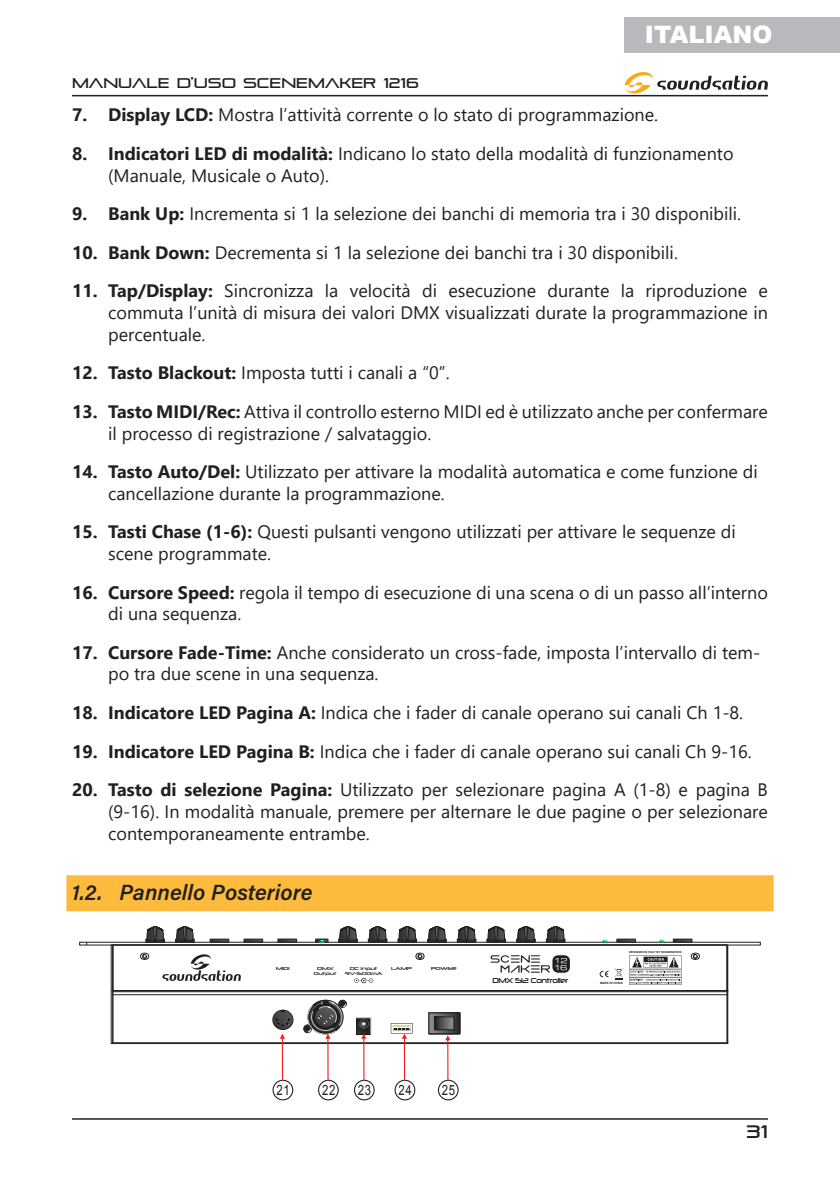
<style>
.page{position:relative;width:840px;height:1191px;background:#fff}
.page>*{position:absolute;margin:0;border:0;box-sizing:border-box;transform-origin:0 0}
.t1{font:900 24px "Arial";color:#fff}
.t2{font:22px "Acumin Variable Concept";color:#231f20}
.t3{font:18px/21.6px "Segoe UI";color:#231f20}
.t4{font:18px "Pirulen";color:#231f20}
.t5{font:14.2px "Arial";letter-spacing:.055em;color:#231f20;scale:.8 1}
.t6{font:14px "Pirulen";color:#231f20}
.t7{font:6.6px "Neuropolitical";letter-spacing:-.05em;color:#231f20;scale:.95 1}
.t8{font:4px/4.8px "Neuropolitical";letter-spacing:-.025em;color:#231f20;text-align:center;scale:1.26 1}
.t9{font:700 3px "Arial";color:#231f20}
.t10{font:700 2.8px "Arial";color:#231f20}
.s1{font-weight:700}
</style>
<div class="page">
<div style="left:66px;top:875px;width:707px;height:36px;background:#fdbb3e"></div>
<svg style="left:110px;top:945px;width:618px;height:99px"></svg>
<hr style="left:726px;top:945px;width:1px;height:98px;background:#231f20">
<hr style="left:113px;top:994px;width:613px;height:1px;background:#231f20">
<hr style="left:113px;top:991px;width:613px;height:1px;background:#231f20">
<div style="left:79px;top:941px;width:681px;height:4px;border:1px solid #231f20"></div>
<hr style="left:112px;top:945px;width:1px;height:98px;background:#231f20">
<hr style="left:113px;top:1042px;width:613px;height:1px;background:#231f20">
<svg style="left:689px;top:952px;width:11px;height:8px"></svg>
<svg style="left:139px;top:952px;width:11px;height:8px"></svg>
<svg style="left:414px;top:952px;width:11px;height:8px"></svg>
<div style="left:112px;top:944px;width:615px;height:47px;border:1px solid #231f20"></div>
<svg style="left:354px;top:978px;width:19px;height:5px"></svg>
<svg style="left:614px;top:968px;width:9px;height:12px"></svg>
<svg style="left:599px;top:971px;width:9px;height:6px"></svg>
<svg style="left:629px;top:955px;width:52px;height:30px"></svg>
<svg style="left:162px;top:954px;width:79px;height:26px"></svg>
<svg style="left:552px;top:955px;width:17px;height:17px"></svg>
<svg style="left:490px;top:955px;width:76px;height:17px"></svg>
<svg style="left:430px;top:1014px;width:28px;height:18px"></svg>
<div style="left:428px;top:1012px;width:32px;height:22px;border:1px solid #231f20"></div>
<svg style="left:436px;top:1018px;width:16px;height:10px"></svg>
<div style="left:434px;top:1016px;width:20px;height:14px;border:1px solid #231f20"></div>
<svg style="left:272px;top:1009px;width:21px;height:21px"></svg>
<svg style="left:145px;top:926px;width:20px;height:17px"></svg>
<svg style="left:174px;top:926px;width:21px;height:17px"></svg>
<svg style="left:337px;top:926px;width:21px;height:17px"></svg>
<svg style="left:367px;top:926px;width:20px;height:17px"></svg>
<svg style="left:397px;top:926px;width:20px;height:17px"></svg>
<svg style="left:426px;top:926px;width:21px;height:17px"></svg>
<svg style="left:456px;top:926px;width:20px;height:17px"></svg>
<svg style="left:485px;top:926px;width:21px;height:17px"></svg>
<svg style="left:515px;top:926px;width:21px;height:17px"></svg>
<svg style="left:545px;top:926px;width:20px;height:17px"></svg>
<svg style="left:209px;top:938px;width:20px;height:5px"></svg>
<svg style="left:243px;top:938px;width:20px;height:5px"></svg>
<svg style="left:277px;top:938px;width:20px;height:5px"></svg>
<svg style="left:615px;top:938px;width:21px;height:5px"></svg>
<svg style="left:672px;top:938px;width:20px;height:5px"></svg>
<svg style="left:658px;top:939px;width:6px;height:3px"></svg>
<svg style="left:314px;top:938px;width:15px;height:5px"></svg>
<svg style="left:601px;top:939px;width:6px;height:3px"></svg>
<div style="left:272px;top:1079px;width:21px;height:21px;border:1px solid #231f20;border-radius:50%"></div>
<svg style="left:273px;top:1010px;width:19px;height:70px"></svg>
<div style="left:318px;top:1079px;width:20px;height:21px;border:1px solid #231f20;border-radius:50%"></div>
<div style="left:354px;top:1079px;width:20px;height:21px;border:1px solid #231f20;border-radius:50%"></div>
<svg style="left:299px;top:996px;width:73px;height:84px"></svg>
<div style="left:394px;top:1079px;width:21px;height:21px;border:1px solid #231f20;border-radius:50%"></div>
<svg style="left:390px;top:1023px;width:22px;height:57px"></svg>
<div style="left:437px;top:1079px;width:21px;height:21px;border:1px solid #231f20;border-radius:50%"></div>
<svg style="left:445px;top:1035px;width:5px;height:45px"></svg>
<hr style="left:72px;top:95px;width:695px;height:1px;background:#231f20">
<svg style="left:624px;top:72px;width:143px;height:22px"></svg>
<hr style="left:72px;top:1118px;width:695px;height:1px;background:#231f20">
<div style="left:624px;top:17px;width:215px;height:35px;background:#b8b9bc"></div>
<p class="t6" style="left:72px;top:74px;width:348px">MANUALE D’USO SCENEMAKER 1216</p>
<h1 class="t1" style="left:644px;top:17px;width:129px">ITALIANO</h1>
<p class="t3" style="left:72px;top:103px;width:587px"><span class="s1">7. Display LCD:</span> Mostra l’attività corrente o lo stato di programmazione.</p>
<p class="t3" style="left:108px;top:141px;width:626px;text-indent:-36px"><span class="s1">8. Indicatori LED di modalità:</span> Indicano lo stato della modalità di funzionamento (Manuale, Musicale o Auto).</p>
<p class="t3" style="left:72px;top:201px;width:670px"><span class="s1">9. Bank Up:</span> Incrementa si 1 la selezione dei banchi di memoria tra i 30 disponibili.</p>
<p class="t3" style="left:72px;top:240px;width:607px"><span class="s1">10. Bank Down:</span> Decrementa si 1 la selezione dei banchi tra i 30 disponibili.</p>
<p class="t3" style="left:108px;top:279px;width:661px;text-align:justify;text-indent:-36px"><span class="s1">11. Tap/Display:</span> Sincronizza la velocità di esecuzione durante la riproduzione e commuta l’unità di misura dei valori DMX visualizzati durate la programmazione in percentuale.</p>
<p class="t3" style="left:72px;top:360px;width:379px"><span class="s1">12. Tasto Blackout:</span> Imposta tutti i canali a “0”.</p>
<p class="t3" style="left:108px;top:399px;width:661px;text-indent:-36px"><span class="s1">13. Tasto MIDI/Rec:</span> Attiva il controllo esterno MIDI ed è utilizzato anche per confermare il processo di registrazione / salvataggio.</p>
<p class="t3" style="left:108px;top:459px;width:651px;text-indent:-36px"><span class="s1">14. Tasto Auto/Del:</span> Utilizzato per attivare la modalità automatica e come funzione di cancellazione durante la programmazione.</p>
<p class="t3" style="left:108px;top:519px;width:629px;text-indent:-36px"><span class="s1">15. Tasti Chase (1-6):</span> Questi pulsanti vengono utilizzati per attivare le sequenze di scene programmate.</p>
<p class="t3" style="left:108px;top:580px;width:661px;text-indent:-36px"><span class="s1">16. Cursore Speed:</span> regola il tempo di esecuzione di una scena o di un passo all’interno di una sequenza.</p>
<p class="t3" style="left:108px;top:640px;width:653px;text-indent:-36px"><span class="s1">17. Cursore Fade-Time:</span> Anche considerato un cross-fade, imposta l’intervallo di tem&shy;po tra due scene in una sequenza.</p>
<p class="t3" style="left:72px;top:700px;width:672px"><span class="s1">18. Indicatore LED Pagina A:</span> Indica che i fader di canale operano sui canali Ch 1-8.</p>
<p class="t3" style="left:72px;top:739px;width:681px"><span class="s1">19. Indicatore LED Pagina B:</span> Indica che i fader di canale operano sui canali Ch 9-16.</p>
<p class="t3" style="left:108px;top:777px;width:661px;text-align:justify;text-indent:-36px"><span class="s1">20. Tasto di selezione Pagina:</span> Utilizzato per selezionare pagina A (1-8) e pagina B (9-16). In modalità manuale, premere per alternare le due pagine o per selezionare contemporaneamente entrambe.</p>
<p class="t2" style="left:72px;top:877px;width:242px">1.2. Pannello Posteriore</p>
<p class="t8" style="left:276px;top:966px;width:12px">MIDI</p>
<p class="t8" style="left:391px;top:966px;width:18px">LAMP</p>
<p class="t8" style="left:431px;top:966px;width:22px">POWER</p>
<p class="t8" style="left:314px;top:966px;width:20px">DMX<br>Output</p>
<p class="t8" style="left:345px;top:966px;width:31px">DC Input<br>9V-500mA</p>
<p class="t7" style="left:492px;top:976px;width:82px">DMX 512 Controller</p>
<p class="t10" style="left:628px;top:950px;width:54px">DESIGNED IN ITALY BY SOUNDSATION</p>
<p class="t9" style="left:599px;top:981px;width:24px">MADE IN CHINA</p>
<p class="t5" style="left:276px;top:1080px;width:18px">21</p>
<p class="t5" style="left:322px;top:1080px;width:18px">22</p>
<p class="t5" style="left:358px;top:1080px;width:18px">23</p>
<p class="t5" style="left:398px;top:1080px;width:18px">24</p>
<p class="t5" style="left:441px;top:1080px;width:18px">25</p>
<p class="t4" style="left:745px;top:1120px;width:23px">31</p>
</div>
